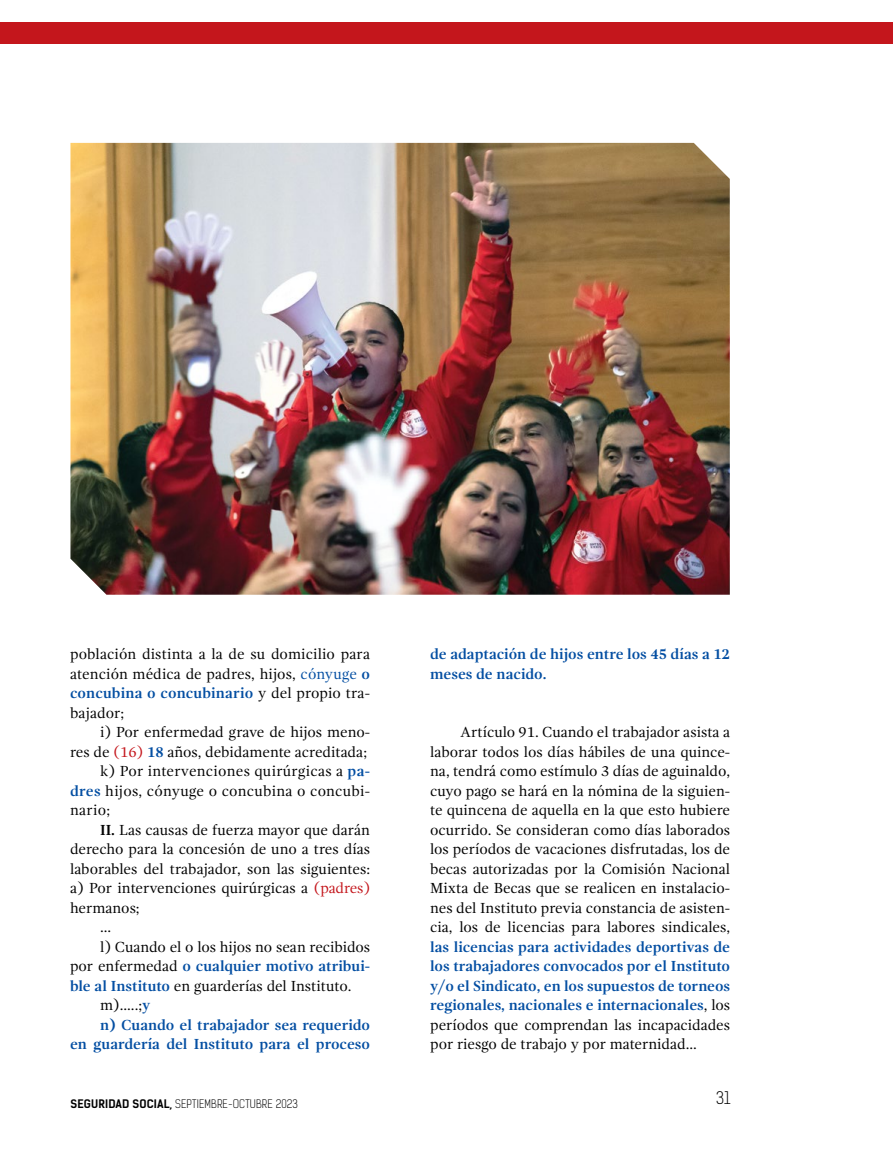
<style>
.page{position:relative;width:893px;height:1149px;background:#fff}
.page>*{position:absolute;margin:0;border:0;box-sizing:border-box;transform-origin:0 0}
.t1{font:300 16.5px "Kelson Sans";color:#000}
.t2{font:15px/19.5px "Gandhi Serif";color:#000;text-align:justify}
.t3{font:700 15px/19.5px "Gandhi Serif";color:#034ea2}
.t4{font:15px "Gandhi Serif";letter-spacing:.02em;color:#000}
.t5{font:300 11.25px "Kelson Sans";letter-spacing:.015em;color:#000}
.s1{color:#034ea2}
.s2{font-weight:700;color:#034ea2}
.s3{color:#c4161c}
.s4{font-weight:700}
.s5{font-weight:400;color:#000}
</style>
<div class="page">
<img style="left:70px;top:143px;width:660px;height:451px">
<div style="left:0;top:22px;width:893px;height:22px;background:#c4161c"></div>
<p class="t2" style="left:70px;top:644px;width:302px">población distinta a la de su domicilio para atención médica de padres, hijos, <span class="s1">cónyuge</span> <span class="s2">o concubina o concubinario</span> y del propio tra&shy;bajador;</p>
<p class="t2" style="left:100px;top:722px;width:271px">i) Por enfermedad grave de hijos meno-</p>
<p class="t2" style="left:70px;top:741px;width:298px">res de <span class="s3">(16)</span> <span class="s2">18</span> años, debidamente acreditada;</p>
<p class="t4" style="left:100px;top:762px;width:271px">k) Por intervenciones quirúrgicas a <span class="s2">pa-</span></p>
<p class="t2" style="left:70px;top:780px;width:302px"><span class="s2">dres</span> hijos, cónyuge o concubina o concubi-</p>
<p class="t2" style="left:70px;top:800px;width:42px">nario;</p>
<p class="t2" style="left:100px;top:819px;width:272px"><span class="s4">II.</span> Las causas de fuerza mayor que darán</p>
<p class="t2" style="left:70px;top:839px;width:301px">derecho para la concesión de uno a tres días</p>
<p class="t2" style="left:70px;top:858px;width:302px">laborables del trabajador, son las siguientes:</p>
<p class="t2" style="left:70px;top:878px;width:302px">a) Por intervenciones quirúrgicas a <span class="s3">(padres)</span></p>
<p class="t2" style="left:70px;top:897px;width:71px">hermanos;</p>
<p class="t2" style="left:100px;top:917px;width:13px">...</p>
<p class="t2" style="left:100px;top:936px;width:272px">l) Cuando el o los hijos no sean recibidos</p>
<p class="t3" style="left:70px;top:956px;width:302px"><span class="s5">por enfermedad</span> o cualquier motivo atribui-</p>
<p class="t2" style="left:70px;top:975px;width:283px"><span class="s2">ble al Instituto</span> en guarderías del Instituto.</p>
<p class="t2" style="left:100px;top:995px;width:52px">m).....;<span class="s2">y</span></p>
<p class="t3" style="left:100px;top:1014px;width:272px">n) Cuando el trabajador sea requerido</p>
<p class="t3" style="left:70px;top:1034px;width:301px">en guardería del Instituto para el proceso</p>
<p class="t5" style="left:70px;top:1096px;width:229px"><span class="s4">SEGURIDAD SOCIAL,</span> SEPTIEMBRE-OCTUBRE 2023</p>
<p class="t3" style="left:430px;top:644px;width:301px">de adaptación de hijos entre los 45 días a 12 meses de nacido.</p>
<p class="t2" style="left:430px;top:722px;width:302px;text-indent:30px">Artículo 91. Cuando el trabajador asista a laborar todos los días hábiles de una quince&shy;na, tendrá como estímulo 3 días de aguinaldo, cuyo pago se hará en la nómina de la siguien&shy;te quincena de aquella en la que esto hubiere ocurrido. Se consideran como días laborados los períodos de vacaciones disfrutadas, los de becas autorizadas por la Comisión Nacional Mixta de Becas que se realicen en instalacio&shy;nes del Instituto previa constancia de asisten&shy;cia, los de licencias para labores sindicales,</p>
<p class="t3" style="left:430px;top:936px;width:302px;text-align:justify">las licencias para actividades deportivas de los trabajadores convocados por el Instituto y/o el Sindicato, en los supuestos de torneos regionales, nacionales e internacionales<span class="s5">, los períodos que comprendan las incapacidades por riesgo de trabajo y por maternidad...</span></p>
<p class="t1" style="left:716px;top:1087px;width:16px">31</p>
</div>
